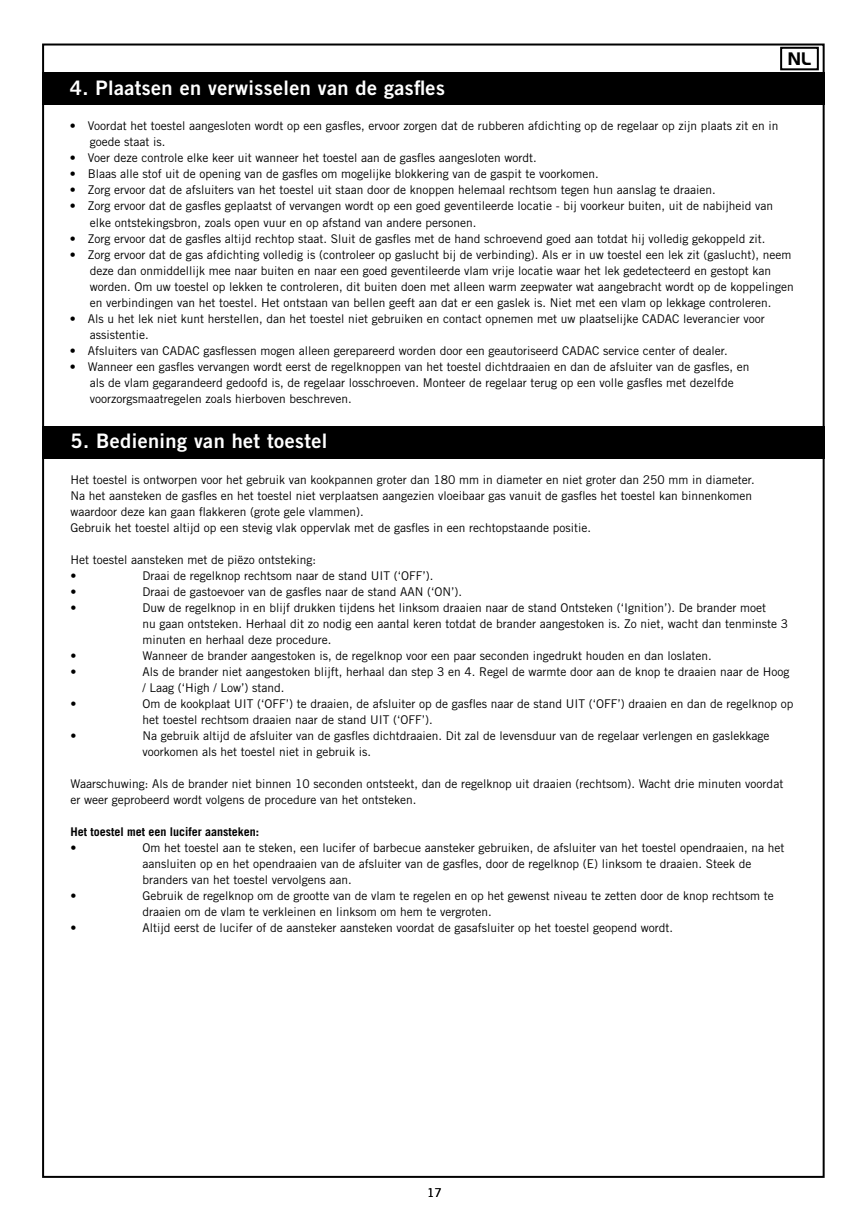
<style>
.page{position:relative;width:866px;height:1220px;background:#fff}
.page>*{position:absolute;margin:0;border:0;box-sizing:border-box;transform-origin:0 0}
.t1{font:20px "Trade Gothic LT Std Bd 2";letter-spacing:.02em;color:#fff}
.t2{font:16.2px "Hancock Park Laser";color:#000}
.t3{font:12px/16px "Trade Gothic LT Std";color:#000}
.t4{font:700 12px/16px "Trade Gothic LT Std";color:#000}
</style>
<div class="page">
<div style="left:42px;top:72px;width:782px;height:32px;background:#000"></div>
<div style="left:780px;top:47px;width:39px;height:23px;border:2px solid #000"></div>
<div style="left:42px;top:426px;width:782px;height:33px;background:#000"></div>
<h2 class="t2" style="left:789px;top:47px;width:23px">NL</h2>
<h1 class="t1" style="left:70px;top:76px;width:376px">4. Plaatsen en verwisselen van de gasfles</h1>
<p class="t3" style="left:90px;top:118px;width:690px;text-indent:-20px">• Voordat het toestel aangesloten wordt op een gasfles, ervoor zorgen dat de rubberen afdichting op de regelaar op zijn plaats zit en in goede staat is.</p>
<p class="t3" style="left:70px;top:150px;width:468px">• Voer deze controle elke keer uit wanneer het toestel aan de gasfles aangesloten wordt.</p>
<p class="t3" style="left:70px;top:166px;width:530px">• Blaas alle stof uit de opening van de gasfles om mogelijke blokkering van de gaspit te voorkomen.</p>
<p class="t3" style="left:70px;top:182px;width:647px">• Zorg ervoor dat de afsluiters van het toestel uit staan door de knoppen helemaal rechtsom tegen hun aanslag te draaien.</p>
<p class="t3" style="left:90px;top:198px;width:685px;text-indent:-20px">• Zorg ervoor dat de gasfles geplaatst of vervangen wordt op een goed geventileerde locatie - bij voorkeur buiten, uit de nabijheid van elke ontstekingsbron, zoals open vuur en op afstand van andere personen.</p>
<p class="t3" style="left:70px;top:230px;width:697px">• Zorg ervoor dat de gasfles altijd rechtop staat. Sluit de gasfles met de hand schroevend goed aan totdat hij volledig gekoppeld zit.</p>
<p class="t3" style="left:90px;top:246px;width:705px;text-indent:-20px">• Zorg ervoor dat de gas afdichting volledig is (controleer op gaslucht bij de verbinding). Als er in uw toestel een lek zit (gaslucht), neem deze dan onmiddellijk mee naar buiten en naar een goed geventileerde vlam vrije locatie waar het lek gedetecteerd en gestopt kan worden. Om uw toestel op lekken te controleren, dit buiten doen met alleen warm zeepwater wat aangebracht wordt op de koppelingen en verbindingen van het toestel. Het ontstaan van bellen geeft aan dat er een gaslek is. Niet met een vlam op lekkage controleren.</p>
<p class="t3" style="left:90px;top:310px;width:677px;text-indent:-20px">• Als u het lek niet kunt herstellen, dan het toestel niet gebruiken en contact opnemen met uw plaatselijke CADAC leverancier voor assistentie.</p>
<p class="t3" style="left:70px;top:342px;width:659px">• Afsluiters van CADAC gasflessen mogen alleen gerepareerd worden door een geautoriseerd CADAC service center of dealer.</p>
<p class="t3" style="left:90px;top:358px;width:661px;text-indent:-20px">• Wanneer een gasfles vervangen wordt eerst de regelknoppen van het toestel dichtdraaien en dan de afsluiter van de gasfles, en als de vlam gegarandeerd gedoofd is, de regelaar losschroeven. Monteer de regelaar terug op een volle gasfles met dezelfde voorzorgsmaatregelen zoals hierboven beschreven.</p>
<h1 class="t1" style="left:70px;top:429px;width:258px">5. Bediening van het toestel</h1>
<p class="t3" style="left:70px;top:471px;width:686px">Het toestel is ontworpen voor het gebruik van kookpannen groter dan 180 mm in diameter en niet groter dan 250 mm in diameter.<br>Na het aansteken de gasfles en het toestel niet verplaatsen aangezien vloeibaar gas vanuit de gasfles het toestel kan binnenkomen waardoor deze kan gaan flakkeren (grote gele vlammen).<br>Gebruik het toestel altijd op een stevig vlak oppervlak met de gasfles in een rechtopstaande positie.</p>
<p class="t3" style="left:70px;top:551px;width:247px">Het toestel aansteken met de piëzo ontsteking: •</p>
<p class="t3" style="left:142px;top:567px;width:292px">Draai de regelknop rechtsom naar de stand UIT (‘OFF’).</p>
<p class="t3" style="left:70px;top:583px;width:7px">•</p>
<p class="t3" style="left:142px;top:583px;width:321px">Draai de gastoevoer van de gasfles naar de stand AAN (‘ON’).</p>
<p class="t3" style="left:70px;top:599px;width:7px">•</p>
<p class="t3" style="left:142px;top:599px;width:647px">Duw de regelknop in en blijf drukken tijdens het linksom draaien naar de stand Ontsteken (‘Ignition’). De brander moet<br>nu gaan ontsteken. Herhaal dit zo nodig een aantal keren totdat de brander aangestoken is. Zo niet, wacht dan tenminste 3 minuten en herhaal deze procedure.</p>
<p class="t3" style="left:70px;top:647px;width:7px">•</p>
<p class="t3" style="left:142px;top:647px;width:571px">Wanneer de brander aangestoken is, de regelknop voor een paar seconden ingedrukt houden en dan loslaten.</p>
<p class="t3" style="left:70px;top:663px;width:7px">•</p>
<p class="t3" style="left:142px;top:663px;width:648px">Als de brander niet aangestoken blijft, herhaal dan step 3 en 4. Regel de warmte door aan de knop te draaien naar de Hoog / Laag (‘High / Low’) stand.</p>
<p class="t3" style="left:70px;top:695px;width:7px">•</p>
<p class="t3" style="left:142px;top:695px;width:652px">Om de kookplaat UIT (‘OFF’) te draaien, de afsluiter op de gasfles naar de stand UIT (‘OFF’) draaien en dan de regelknop op het toestel rechtsom draaien naar de stand UIT (‘OFF’).</p>
<p class="t3" style="left:70px;top:727px;width:7px">•</p>
<p class="t3" style="left:142px;top:727px;width:628px">Na gebruik altijd de afsluiter van de gasfles dichtdraaien. Dit zal de levensduur van de regelaar verlengen en gaslekkage voorkomen als het toestel niet in gebruik is.</p>
<p class="t3" style="left:70px;top:775px;width:714px">Waarschuwing: Als de brander niet binnen 10 seconden ontsteekt, dan de regelknop uit draaien (rechtsom). Wacht drie minuten voordat er weer geprobeerd wordt volgens de procedure van het ontsteken.</p>
<p class="t4" style="left:70px;top:823px;width:190px">Het toestel met een lucifer aansteken: •</p>
<p class="t3" style="left:142px;top:839px;width:643px">Om het toestel aan te steken, een lucifer of barbecue aansteker gebruiken, de afsluiter van het toestel opendraaien, na het aansluiten op en het opendraaien van de afsluiter van de gasfles, door de regelknop (E) linksom te draaien. Steek de branders van het toestel vervolgens aan.</p>
<p class="t3" style="left:70px;top:887px;width:7px">•</p>
<p class="t3" style="left:142px;top:887px;width:633px">Gebruik de regelknop om de grootte van de vlam te regelen en op het gewenst niveau te zetten door de knop rechtsom te draaien om de vlam te verkleinen en linksom om hem te vergroten.</p>
<p class="t3" style="left:70px;top:919px;width:7px">•</p>
<p class="t3" style="left:142px;top:919px;width:532px">Altijd eerst de lucifer of de aansteker aansteken voordat de gasafsluiter op het toestel geopend wordt.</p>
<p class="t3" style="left:427px;top:1184px;width:16px">17</p>
</div>
